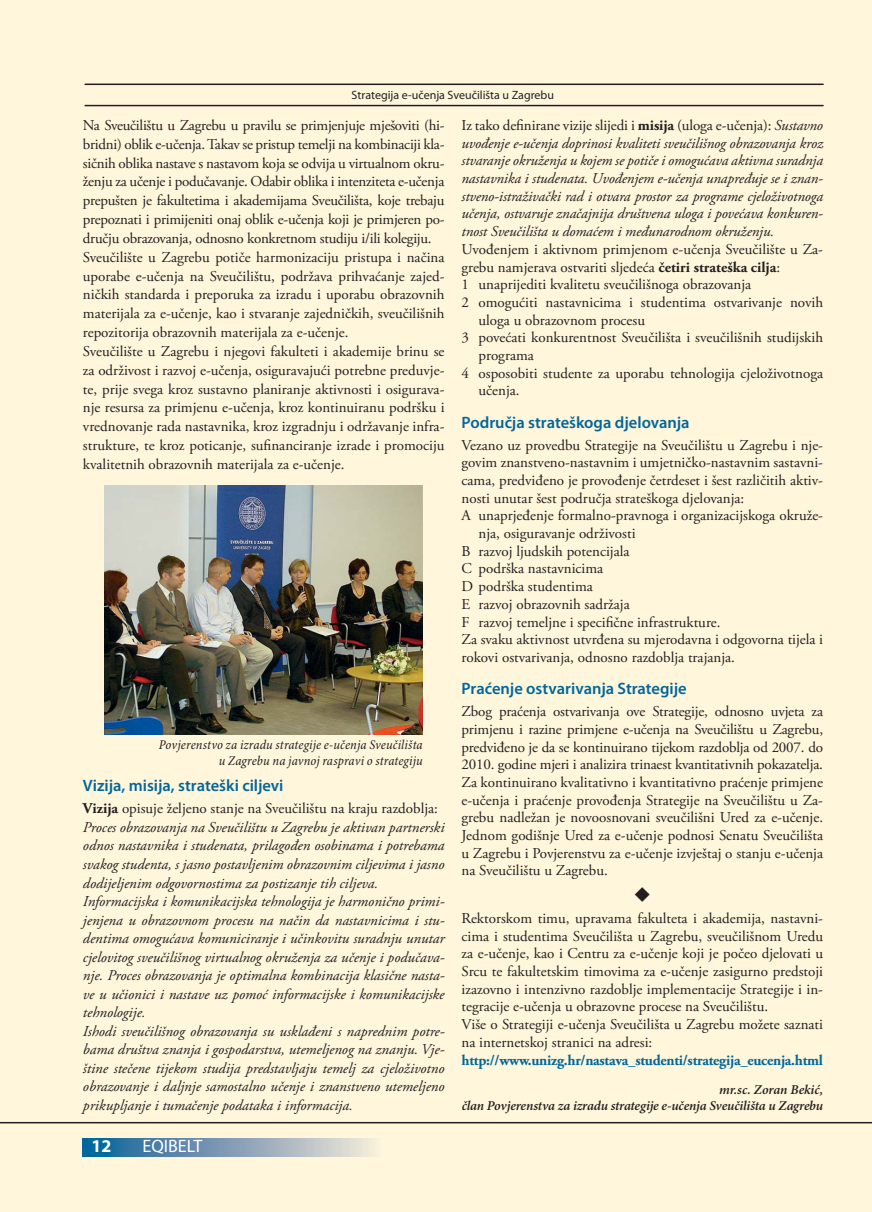
<style>
.page{position:relative;width:872px;height:1212px;background:#fff6db}
.page>*{position:absolute;margin:0;border:0;box-sizing:border-box;transform-origin:0 0}
.t1{font:18px "Myriad Pro";color:#fff}
.t2{font:700 18px "Myriad Pro";color:#fff}
.t3{font:600 16.5px "Myriad Pro";color:#00669b}
.t4{font:15px/18.9px "Adobe Garamond Pro";color:#231f20}
.t5{font:italic 15px/18.6px "Adobe Garamond Pro";color:#231f20;text-align:justify}
.t6{font:700 15px "Adobe Garamond Pro";letter-spacing:-.02em;color:#00669b}
.t7{font:italic condensed 13.5px/16.2px "Minion Pro";letter-spacing:.01em;color:#231f20;text-align:right}
.t8{font:italic 600 13.5px/16.2px "Minion Pro";letter-spacing:-.01em;color:#231f20;text-align:right}
.t9{font:12px "Myriad Pro";color:#231f20}
.s1{font-style:normal}
.s2{font-weight:700;font-style:normal}
.s3{font-weight:700}
</style>
<div class="page">
<svg style="left:83px;top:1138px;width:291px;height:18px;background:#7ea0b7"></svg>
<hr style="left:85px;top:84px;width:738px;height:1px;background:#231f20">
<hr style="left:85px;top:105px;width:738px;height:1px;background:#231f20">
<hr style="left:0;top:1122px;width:872px;height:1px;background:#231f20">
<img style="left:105px;top:486px;width:318px;height:248px">
<p class="t9" style="left:351px;top:91px;width:204px">Strategija e-učenja Sveučilišta u Zagrebu</p>
<p class="t4" style="left:83px;top:117px;width:363px">Na Sveučilištu u Zagrebu u pravilu se primjenjuje mješoviti (hi&shy;bridni) oblik e-učenja. Takav se pristup temelji na kombinaciji kla&shy;sičnih oblika nastave s nastavom koja se odvija u virtualnom okru&shy;ženju za učenje i podučavanje. Odabir oblika i intenziteta e-učenja prepušten je fakultetima i akademijama Sveučilišta, koje trebaju prepoznati i primijeniti onaj oblik e-učenja koji je primjeren po&shy;dručju obrazovanja, odnosno konkretnom studiju i/ili kolegiju.<br>Sveučilište u Zagrebu potiče harmonizaciju pristupa i načina uporabe e-učenja na Sveučilištu, podržava prihvaćanje zajed&shy;ničkih standarda i preporuka za izradu i uporabu obrazovnih materijala za e-učenje, kao i stvaranje zajedničkih, sveučilišnih repozitorija obrazovnih materijala za e-učenje.<br>Sveučilište u Zagrebu i njegovi fakulteti i akademije brinu se za održivost i razvoj e-učenja, osiguravajući potrebne preduvje&shy;te, prije svega kroz sustavno planiranje aktivnosti i osigurava&shy;nje resursa za primjenu e-učenja, kroz kontinuiranu podršku i vrednovanje rada nastavnika, kroz izgradnju i održavanje infra&shy;strukture, te kroz poticanje, sufinanciranje izrade i promociju kvalitetnih obrazovnih materijala za e-učenje.</p>
<p class="t5" style="left:461px;top:118px;width:363px;line-height:17.7px"><span class="s1">Iz tako definirane vizije slijedi i</span> <span class="s2">misija</span> <span class="s1">(uloga e-učenja):</span> Sustavno uvođenje e-učenja doprinosi kvaliteti sveučilišnog obrazovanja kroz stvaranje okruženja u kojem se potiče i omogućava aktivna suradnja nastavnika i studenata. Uvođenjem e-učenja unapređuje se i znan&shy;stveno-istraživački rad i otvara prostor za programe cjeloživotnoga učenja, ostvaruje značajnija društvena uloga i povećava konkuren&shy;tnost Sveučilišta u domaćem i međunarodnom okruženju.</p>
<p class="t4" style="left:461px;top:241px;width:363px">Uvođenjem i aktivnom primjenom e-učenja Sveučilište u Za-</p>
<p class="t4" style="left:461px;top:259px;width:320px">grebu namjerava ostvariti sljedeća <span class="s3">četiri strateška cilja</span>:</p>
<p class="t4" style="left:461px;top:276px;width:291px">1 unaprijediti kvalitetu sveučilišnoga obrazovanja</p>
<p class="t4" style="left:461px;top:294px;width:363px">2 omogućiti nastavnicima i studentima ostvarivanje novih</p>
<p class="t4" style="left:478px;top:312px;width:168px">uloga u obrazovnom procesu</p>
<p class="t4" style="left:461px;top:329px;width:363px">3 povećati konkurentnost Sveučilišta i sveučilišnih studijskih</p>
<p class="t4" style="left:478px;top:347px;width:57px">programa</p>
<p class="t4" style="left:461px;top:365px;width:363px">4 osposobiti studente za uporabu tehnologija cjeloživotnoga</p>
<p class="t4" style="left:478px;top:382px;width:43px">učenja.</p>
<p class="t3" style="left:461px;top:416px;width:230px">Područja strateškoga djelovanja</p>
<p class="t4" style="left:461px;top:437px;width:363px">Vezano uz provedbu Strategije na Sveučilištu u Zagrebu i nje-</p>
<p class="t4" style="left:461px;top:454px;width:363px">govim znanstveno-nastavnim i umjetničko-nastavnim sastavni-</p>
<p class="t4" style="left:461px;top:472px;width:363px">cama, predviđeno je provođenje četrdeset i šest različitih aktiv-</p>
<p class="t4" style="left:461px;top:490px;width:284px">nosti unutar šest područja strateškoga djelovanja:</p>
<p class="t4" style="left:461px;top:507px;width:363px">A unaprjeđenje formalno-pravnoga i organizacijskoga okruže-</p>
<p class="t4" style="left:478px;top:525px;width:158px">nja, osiguravanje održivosti</p>
<p class="t4" style="left:461px;top:543px;width:169px">B razvoj ljudskih potencijala</p>
<p class="t4" style="left:461px;top:560px;width:143px">C podrška nastavnicima</p>
<p class="t4" style="left:461px;top:578px;width:133px">D podrška studentima</p>
<p class="t4" style="left:461px;top:596px;width:170px">E razvoj obrazovnih sadržaja</p>
<p class="t4" style="left:461px;top:613px;width:260px">F razvoj temeljne i specifične infrastrukture.</p>
<p class="t4" style="left:461px;top:631px;width:363px">Za svaku aktivnost utvrđena su mjerodavna i odgovorna tijela i</p>
<p class="t4" style="left:461px;top:649px;width:275px">rokovi ostvarivanja, odnosno razdoblja trajanja.</p>
<p class="t3" style="left:461px;top:682px;width:227px">Praćenje ostvarivanja Strategije</p>
<p class="t4" style="left:461px;top:704px;width:363px;line-height:17.7px;text-align:justify">Zbog praćenja ostvarivanja ove Strategije, odnosno uvjeta za primjenu i razine primjene e-učenja na Sveučilištu u Zagrebu, predviđeno je da se kontinuirano tijekom razdoblja od 2007. do 2010. godine mjeri i analizira trinaest kvantitativnih pokazatelja.<br>Za kontinuirano kvalitativno i kvantitativno praćenje primjene e-učenja i praćenje provođenja Strategije na Sveučilištu u Za&shy;grebu nadležan je novoosnovani sveučilišni Ured za e-učenje.<br>Jednom godišnje Ured za e-učenje podnosi Senatu Sveučilišta u Zagrebu i Povjerenstvu za e-učenje izvještaj o stanju e-učenja na Sveučilištu u Zagrebu.</p>
<p class="t4" style="left:461px;top:910px;width:363px;line-height:17.7px">Rektorskom timu, upravama fakulteta i akademija, nastavni&shy;cima i studentima Sveučilišta u Zagrebu, sveučilišnom Uredu za e-učenje, kao i Centru za e-učenje koji je počeo djelovati u Srcu te fakultetskim timovima za e-učenje zasigurno predstoji izazovno i intenzivno razdoblje implementacije Strategije i in&shy;tegracije e-učenja u obrazovne procese na Sveučilištu.<br>Više o Strategiji e-učenja Sveučilišta u Zagrebu možete saznati na internetskoj stranici na adresi:</p>
<p class="t6" style="left:461px;top:1054px;width:363px">http://www.unizg.hr/nastava_studenti/strategija_eucenja.html</p>
<p class="t8" style="left:462px;top:1082px;width:363px">mr.sc. Zoran Bekić,<br>član Povjerenstva za izradu strategije e-učenja Sveučilišta u Zagrebu</p>
<p class="t7" style="left:159px;top:738px;width:265px">Povjerenstvo za izradu strategije e-učenja Sveučilišta u Zagrebu na javnoj raspravi o strategiju</p>
<p class="t3" style="left:83px;top:779px;width:202px">Vizija, misija, strateški ciljevi</p>
<p class="t5" style="left:83px;top:800px;width:363px;text-align:left"><span class="s2">Vizija</span> <span class="s1">opisuje željeno stanje na Sveučilištu na kraju razdoblja:<br></span>Proces obrazovanja na Sveučilištu u Zagrebu je aktivan partnerski odnos nastavnika i studenata, prilagođen osobinama i potrebama svakog studenta, s jasno postavljenim obrazovnim ciljevima i jasno dodijeljenim odgovornostima za postizanje tih ciljeva.<br>Informacijska i komunikacijska tehnologija je harmonično primi&shy;jenjena u obrazovnom procesu na način da nastavnicima i stu&shy;dentima omogućava komuniciranje i učinkovitu suradnju unutar cjelovitog sveučilišnog virtualnog okruženja za učenje i podučava&shy;nje. Proces obrazovanja je optimalna kombinacija klasične nasta&shy;ve u učionici i nastave uz pomoć informacijske i komunikacijske tehnologije.<br>Ishodi sveučilišnog obrazovanja su usklađeni s naprednim potre&shy;bama društva znanja i gospodarstva, utemeljenog na znanju. Vje&shy;štine stečene tijekom studija predstavljaju temelj za cjeloživotno obrazovanje i daljnje samostalno učenje i znanstveno utemeljeno prikupljanje i tumačenje podataka i informacija.</p>
<p class="t2" style="left:91px;top:1139px;width:21px">12</p>
<p class="t1" style="left:142px;top:1139px;width:62px">EQIBELT</p>
</div>
